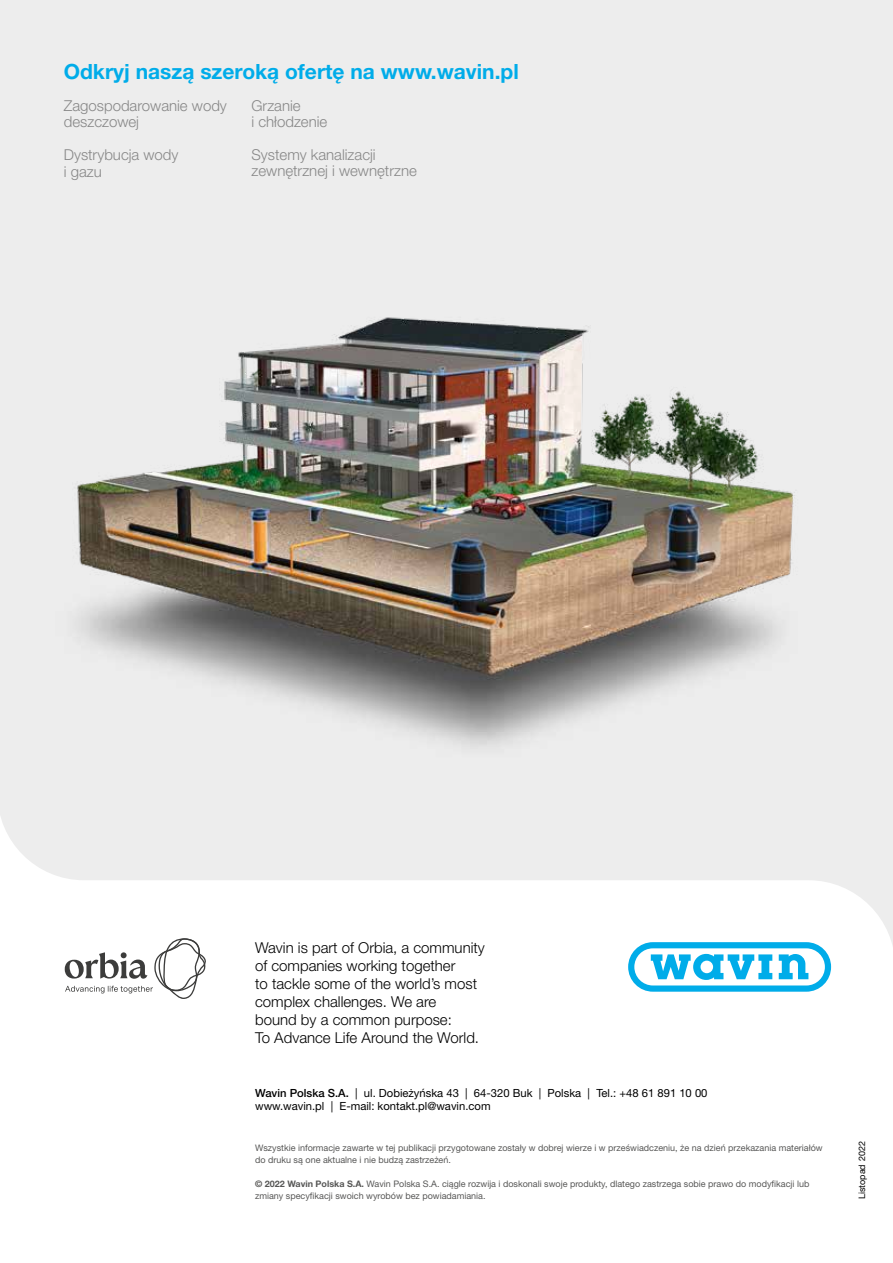
<style>
.page{position:relative;width:893px;height:1263px;background:#ededed}
.page>*{position:absolute;margin:0;border:0;box-sizing:border-box;transform-origin:0 0}
.t1{font:700 21px "Helvetica Neue LT Pro";color:#00ace9}
.t2{font:300 15px/18px "Helvetica Neue LT Pro";color:#000}
.t3{font:300 15px/16.5px "Helvetica Neue LT Pro";color:#878787}
.t4{font:11.25px/13.5px "Helvetica Neue LT Pro";color:#000}
.t5{font:9px/12px "Helvetica Neue LT Pro";color:#575756}
.t6{font:9px "Helvetica Neue LT Pro";color:#000}
.s1{font-weight:500}
.s2{font-weight:700}
</style>
<div class="page">
<svg style="left:0;top:817px;width:893px;height:446px;background:#fcfcfc"></svg>
<svg style="left:628px;top:942px;width:203px;height:50px;background:#7fd5f3"></svg>
<img style="left:77px;top:317px;width:718px;height:430px">
<svg style="left:65px;top:938px;width:142px;height:61px;background:#dedede"></svg>
<h1 class="t1" style="left:64px;top:58px;width:457px">Odkryj naszą szeroką ofertę na www.wavin.pl</h1>
<h2 class="t3" style="left:64px;top:97px;width:165px">Zagospodarowanie wody deszczowej</h2>
<h2 class="t3" style="left:64px;top:146px;width:116px">Dystrybucja wody i gazu</h2>
<h2 class="t3" style="left:251px;top:97px;width:77px">Grzanie<br>i chłodzenie</h2>
<h2 class="t3" style="left:251px;top:146px;width:167px">Systemy kanalizacji zewnętrznej i wewnętrzne</h2>
<h2 class="t2" style="left:255px;top:938px;width:231px">Wavin is part of Orbia, a community of companies working together<br>to tackle some of the world’s most complex challenges. We are<br>bound by a common purpose:<br>To Advance Life Around the World.</h2>
<p class="t4" style="left:255px;top:1086px;width:454px"><span class="s1">Wavin Polska S.A.</span> | ul. Dobieżyńska 43 | 64-320 Buk | Polska | Tel.: +48 61 891 10 00 www.wavin.pl | E-mail: kontakt.pl@wavin.com</p>
<p class="t5" style="left:255px;top:1142px;width:569px">Wszystkie informacje zawarte w tej publikacji przygotowane zostały w dobrej wierze i w przeświadczeniu, że na dzień przekazania materiałów do druku są one aktualne i nie budzą zastrzeżeń.</p>
<p class="t5" style="left:255px;top:1178px;width:556px"><span class="s2">© 2022 Wavin Polska S.A.</span> Wavin Polska S.A. ciągle rozwija i doskonali swoje produkty, dlatego zastrzega sobie prawo do modyfikacji lub zmiany specyfikacji swoich wyrobów bez powiadamiania.</p>
<p class="t6" style="left:856px;top:1199px;width:59px;rotate:-90deg">Listopad 2022</p>
</div>
